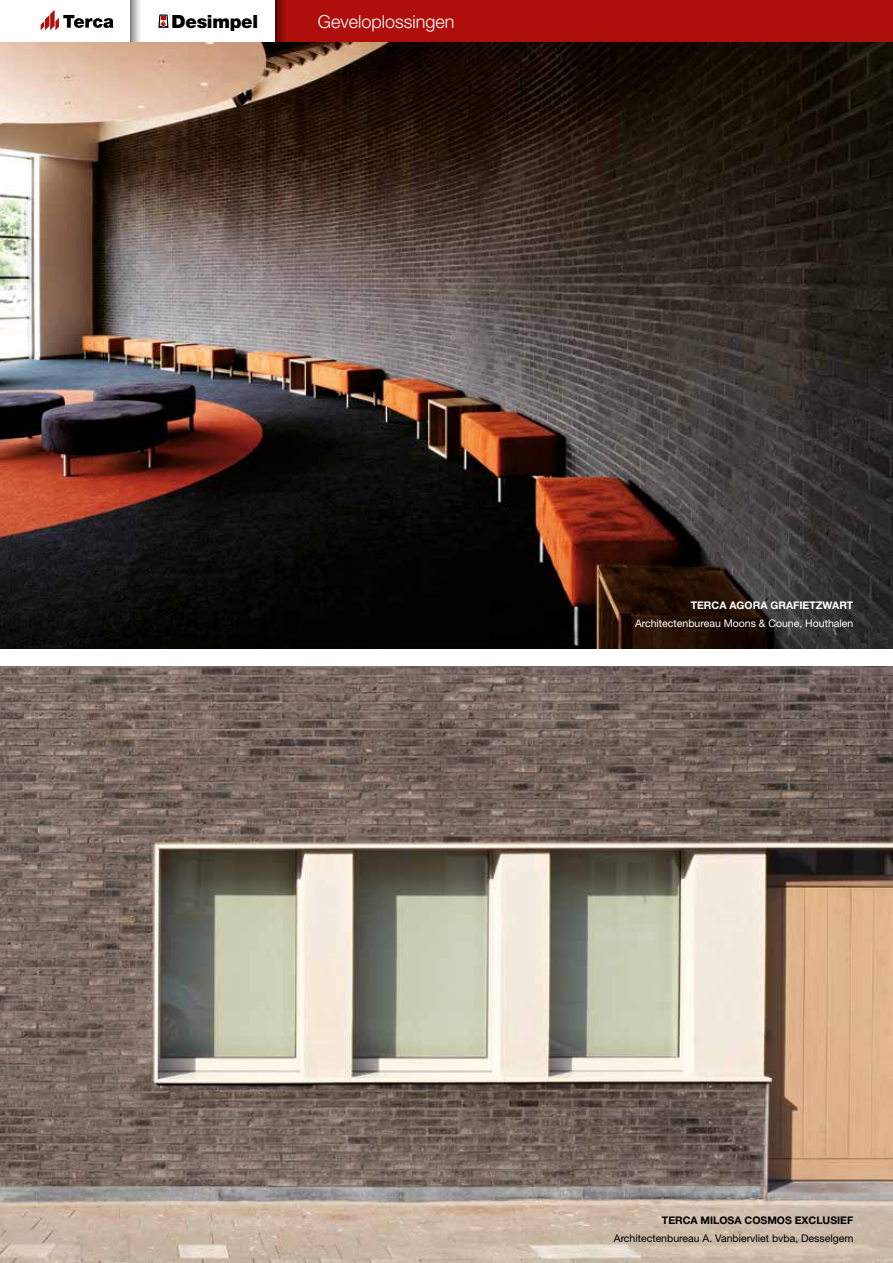
<style>
.page{position:relative;width:893px;height:1263px;background:#fff}
.page>*{position:absolute;margin:0;border:0;box-sizing:border-box;transform-origin:0 0}
.t1{font:900 18.3px "Helvetica Neue LT Std";letter-spacing:-.015em;color:#000}
.t2{font:300 18px "Helvetica Neue LT Std";color:#fff}
.t3{font:10.5px "Helvetica Neue LT Std";color:#000}
.t4{font:10.5px "Helvetica Neue LT Std";color:#fff}
.t5{font:700 10.5px "Helvetica Neue LT Std";color:#000}
.t6{font:700 10.5px "Helvetica Neue LT Std";color:#fff}
</style>
<div class="page">
<div style="left:276px;top:0;width:617px;height:43px;background:#ae0f0a"></div>
<svg style="left:276px;top:0;width:10px;height:43px"></svg>
<svg style="left:131px;top:0;width:10px;height:43px"></svg>
<svg style="left:41px;top:10px;width:72px;height:20px"></svg>
<svg style="left:158px;top:15px;width:10px;height:13px"></svg>
<img style="left:0;top:43px;width:893px;height:605px">
<img style="left:0;top:666px;width:893px;height:597px">
<h1 class="t1" style="left:172px;top:10px;width:88px">Desimpel</h1>
<h2 class="t2" style="left:318px;top:11px;width:138px">Geveloplossingen</h2>
<p class="t6" style="left:691px;top:598px;width:164px">TERCA AGORA GRAFIETZWART</p>
<p class="t4" style="left:635px;top:617px;width:220px">Architectenbureau Moons &amp; Coune, Houthalen</p>
<p class="t5" style="left:662px;top:1213px;width:193px">TERCA MILOSA COSMOS EXCLUSIEF</p>
<p class="t3" style="left:614px;top:1232px;width:241px">Architectenbureau A. Vanbiervliet bvba, Desselgem</p>
</div>
